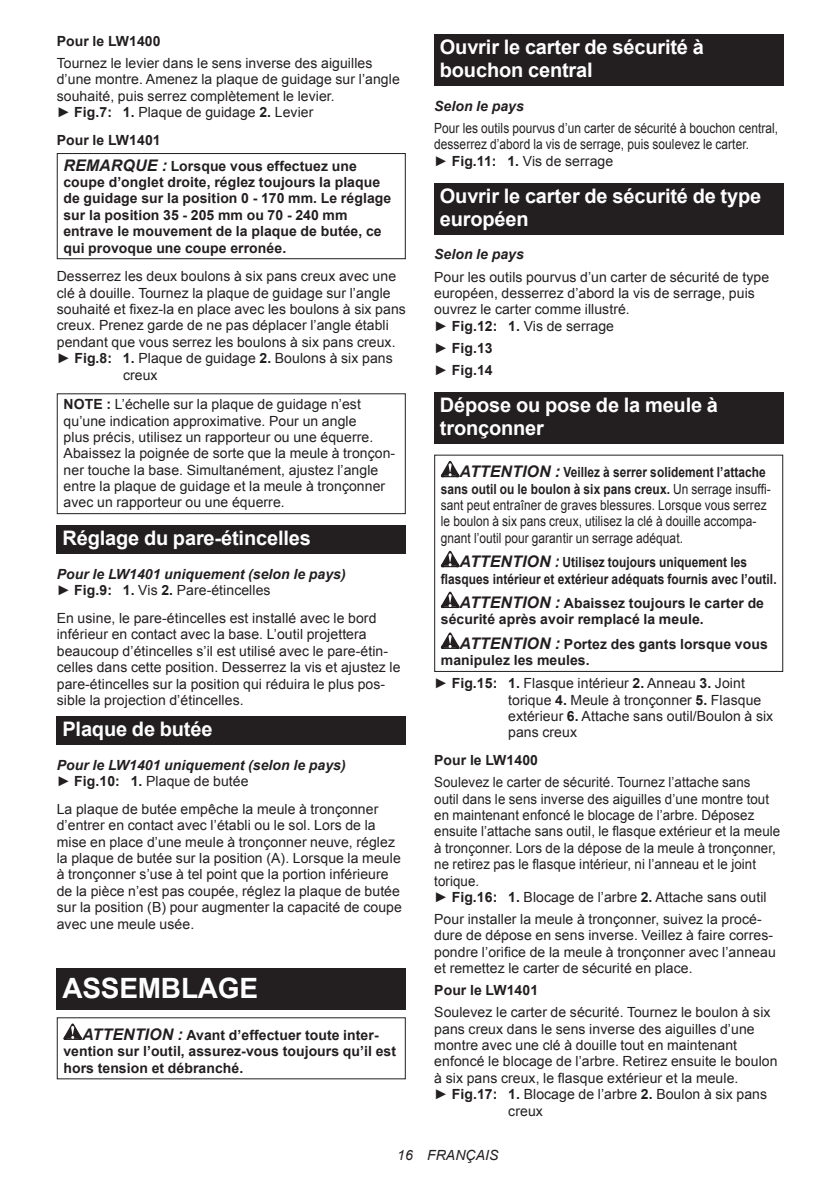
<style>
.page{position:relative;width:840px;height:1191px;background:#fff}
.page>*{position:absolute;margin:0;border:0;box-sizing:border-box;transform-origin:0 0}
.t1{font:700 28px "Arial";letter-spacing:-.01em;color:#fff}
.t2{font:700 20px/23.4px "Arial";letter-spacing:-.01em;color:#fff}
.t3{font:14px/16.4px "Arial";letter-spacing:.005em;color:#231f20}
.t4{font:700 14px/16.4px "Arial";letter-spacing:.005em;color:#231f20}
.t5{font:14px/16.4px "Arial";letter-spacing:.005em;color:#231f20;scale:.85 1}
.t6{font:14px/16.4px "Arial";letter-spacing:.005em;color:#231f20;scale:.95 1}
.t7{font:italic 700 14px/16.4px "Arial";letter-spacing:.005em;color:#231f20}
.t8{font:700 14px/16.4px "Arial";letter-spacing:.005em;color:#231f20;scale:.85 1}
.t9{font:italic 14px "Arial";letter-spacing:.005em;color:#231f20}
.s1{font-weight:700}
.s2{font-style:italic;font-size:16px}
.s3{font-weight:400;font-style:normal}
.s4{font-style:normal}
.s5{font-weight:400}
.s6{font-weight:700;font-style:italic;font-size:16px}
</style>
<div class="page">
<div style="left:57px;top:153px;width:348px;height:106px;border:1px solid #231f20"></div>
<div style="left:57px;top:393px;width:348px;height:121px;border:1px solid #231f20"></div>
<div style="left:57px;top:525px;width:348px;height:29px;background:#231f20"></div>
<div style="left:57px;top:716px;width:348px;height:29px;background:#231f20"></div>
<div style="left:57px;top:968px;width:348px;height:41px;background:#231f20"></div>
<svg style="left:63px;top:1023px;width:19px;height:17px"></svg>
<div style="left:434px;top:34px;width:348px;height:52px;background:#231f20"></div>
<div style="left:434px;top:183px;width:348px;height:52px;background:#231f20"></div>
<div style="left:434px;top:392px;width:348px;height:52px;background:#231f20"></div>
<svg style="left:440px;top:461px;width:19px;height:16px"></svg>
<svg style="left:440px;top:551px;width:19px;height:16px"></svg>
<svg style="left:440px;top:591px;width:19px;height:17px"></svg>
<svg style="left:440px;top:632px;width:19px;height:17px"></svg>
<div style="left:434px;top:454px;width:348px;height:218px;border:1px solid #231f20"></div>
<p class="t4" style="left:57px;top:34px;width:105px">Pour le LW1400</p>
<p class="t3" style="left:57px;top:55px;width:344px">Tournez le levier dans le sens inverse des aiguilles d’une montre. Amenez la plaque de guidage sur l’angle souhaité, puis serrez complètement le levier.<br>► <span class="s1">Fig.7: 1.</span> Plaque de guidage <span class="s1">2.</span> Levier</p>
<p class="t4" style="left:63px;top:128px;width:295px;line-height:25.6px;text-indent:-7px">Pour le LW1401<br><span class="s2">REMARQUE :</span> Lorsque vous effectuez une</p>
<p class="t4" style="left:63px;top:175px;width:329px">coupe d’onglet droite, réglez toujours la plaque de guidage sur la position 0 - 170 mm. Le réglage sur la position 35 - 205 mm ou 70 - 240 mm entrave le mouvement de la plaque de butée, ce qui provoque une coupe erronée.</p>
<p class="t3" style="left:57px;top:268px;width:341px">Desserrez les deux boulons à six pans creux avec une</p>
<p class="t3" style="left:57px;top:285px;width:335px">clé à douille. Tournez la plaque de guidage sur l’angle</p>
<p class="t3" style="left:57px;top:301px;width:350px">souhaité et fixez-la en place avec les boulons à six pans</p>
<p class="t3" style="left:57px;top:317px;width:333px">creux. Prenez garde de ne pas déplacer l’angle établi</p>
<p class="t3" style="left:57px;top:334px;width:340px">pendant que vous serrez les boulons à six pans creux.</p>
<p class="t3" style="left:57px;top:350px;width:337px">► <span class="s1">Fig.8: 1.</span> Plaque de guidage <span class="s1">2.</span> Boulons à six pans</p>
<p class="t3" style="left:123px;top:368px;width:36px">creux</p>
<p class="t3" style="left:63px;top:396px;width:333px"><span class="s1">NOTE :</span> L’échelle sur la plaque de guidage n’est qu’une indication approximative. Pour un angle<br>plus précis, utilisez un rapporteur ou une équerre.<br>Abaissez la poignée de sorte que la meule à tronçon&shy;ner touche la base. Simultanément, ajustez l’angle entre la plaque de guidage et la meule à tronçonner avec un rapporteur ou une équerre.</p>
<h2 class="t2" style="left:62px;top:528px;width:250px">Réglage du pare-étincelles</h2>
<p class="t7" style="left:57px;top:566px;width:290px">Pour le LW1401 uniquement (selon le pays) <span class="s3">►</span> <span class="s4">Fig.9: 1.</span> <span class="s3">Vis</span> <span class="s4">2.</span> <span class="s3">Pare-étincelles</span></p>
<p class="t3" style="left:57px;top:610px;width:345px">En usine, le pare-étincelles est installé avec le bord inférieur en contact avec la base. L’outil projettera beaucoup d’étincelles s’il est utilisé avec le pare-étin&shy;celles dans cette position. Desserrez la vis et ajustez le pare-étincelles sur la position qui réduira le plus pos&shy;sible la projection d’étincelles.</p>
<h2 class="t2" style="left:62px;top:719px;width:151px">Plaque de butée</h2>
<p class="t7" style="left:57px;top:757px;width:290px">Pour le LW1401 uniquement (selon le pays) <span class="s3">►</span> <span class="s4">Fig.10: 1.</span> <span class="s3">Plaque de butée</span></p>
<p class="t3" style="left:57px;top:801px;width:346px">La plaque de butée empêche la meule à tronçonner d’entrer en contact avec l’établi ou le sol. Lors de la mise en place d’une meule à tronçonner neuve, réglez la plaque de butée sur la position (A). Lorsque la meule à tronçonner s’use à tel point que la portion inférieure de la pièce n’est pas coupée, réglez la plaque de butée sur la position (B) pour augmenter la capacité de coupe avec une meule usée.</p>
<h1 class="t1" style="left:62px;top:977px;width:197px">ASSEMBLAGE</h1>
<p class="t4" style="left:63px;top:1028px;width:334px;text-indent:19px"><span class="s2">ATTENTION :</span> Avant d’effectuer toute inter&shy;vention sur l’outil, assurez-vous toujours qu’il est hors tension et débranché.</p>
<h2 class="t2" style="left:439px;top:37px;width:265px">Ouvrir le carter de sécurité à bouchon central</h2>
<p class="t7" style="left:434px;top:99px;width:91px">Selon le pays</p>
<p class="t5" style="left:434px;top:120px;width:406px">Pour les outils pourvus d’un carter de sécurité à bouchon central, desserrez d’abord la vis de serrage, puis soulevez le carter.<br>► <span class="s1">Fig.11: 1.</span> Vis de serrage</p>
<h2 class="t2" style="left:439px;top:186px;width:323px">Ouvrir le carter de sécurité de type européen</h2>
<p class="t7" style="left:434px;top:248px;width:91px">Selon le pays</p>
<p class="t3" style="left:434px;top:268px;width:336px">Pour les outils pourvus d’un carter de sécurité de type européen, desserrez d’abord la vis de serrage, puis ouvrez le carter comme illustré.<br>► <span class="s1">Fig.12: 1.</span> Vis de serrage</p>
<p class="t4" style="left:434px;top:338px;width:60px;line-height:22px"><span class="s5">►</span> Fig.13 <span class="s5">►</span> Fig.14</p>
<h2 class="t2" style="left:439px;top:395px;width:279px">Dépose ou pose de la meule à tronçonner</h2>
<p class="t5" style="left:440px;top:464px;width:389px;text-indent:19px"><span class="s6">ATTENTION :</span> <span class="s1">Veillez à serrer solidement l’attache sans outil ou le boulon à six pans creux.</span> Un serrage insuffi&shy;sant peut entraîner de graves blessures. Lorsque vous serrez le boulon à six pans creux, utilisez la clé à douille accompa&shy;gnant l’outil pour garantir un serrage adéquat.</p>
<p class="t8" style="left:440px;top:555px;width:396px;text-indent:19px"><span class="s2">ATTENTION :</span> Utilisez toujours uniquement les flasques intérieur et extérieur adéquats fournis avec l’outil.</p>
<p class="t4" style="left:440px;top:596px;width:324px;text-indent:19px"><span class="s2">ATTENTION :</span> Abaissez toujours le carter de sécurité après avoir remplacé la meule.</p>
<p class="t4" style="left:440px;top:637px;width:328px;text-indent:19px"><span class="s2">ATTENTION :</span> Portez des gants lorsque vous manipulez les meules.</p>
<p class="t3" style="left:508px;top:675px;width:266px;text-indent:-74px">► <span class="s1">Fig.15: 1.</span> Flasque intérieur <span class="s1">2.</span> Anneau <span class="s1">3.</span> Joint torique <span class="s1">4.</span> Meule à tronçonner <span class="s1">5.</span> Flasque extérieur <span class="s1">6.</span> Attache sans outil/Boulon à six pans creux</p>
<p class="t4" style="left:434px;top:753px;width:105px">Pour le LW1400</p>
<p class="t6" style="left:434px;top:774px;width:365px">Soulevez le carter de sécurité. Tournez l’attache sans<br>outil dans le sens inverse des aiguilles d’une montre tout en maintenant enfoncé le blocage de l’arbre. Déposez ensuite l’attache sans outil, le flasque extérieur et la meule à tronçonner. Lors de la dépose de la meule à tronçonner, ne retirez pas le flasque intérieur, ni l’anneau et le joint torique.<br>► <span class="s1">Fig.16: 1.</span> Blocage de l’arbre <span class="s1">2.</span> Attache sans outil</p>
<p class="t3" style="left:434px;top:911px;width:343px">Pour installer la meule à tronçonner, suivez la procé&shy;dure de dépose en sens inverse. Veillez à faire corres&shy;pondre l’orifice de la meule à tronçonner avec l’anneau et remettez le carter de sécurité en place.</p>
<p class="t4" style="left:434px;top:983px;width:105px">Pour le LW1401</p>
<p class="t3" style="left:434px;top:1004px;width:337px">Soulevez le carter de sécurité. Tournez le boulon à six</p>
<p class="t3" style="left:434px;top:1021px;width:322px">pans creux dans le sens inverse des aiguilles d’une</p>
<p class="t3" style="left:434px;top:1037px;width:304px">montre avec une clé à douille tout en maintenant</p>
<p class="t3" style="left:434px;top:1053px;width:344px">enfoncé le blocage de l’arbre. Retirez ensuite le boulon</p>
<p class="t3" style="left:434px;top:1069px;width:305px">à six pans creux, le flasque extérieur et la meule.</p>
<p class="t3" style="left:434px;top:1086px;width:334px">► <span class="s1">Fig.17: 1.</span> Blocage de l’arbre <span class="s1">2.</span> Boulon à six pans</p>
<p class="t3" style="left:508px;top:1103px;width:36px">creux</p>
<p class="t9" style="left:397px;top:1150px;width:103px">16 FRANÇAIS</p>
</div>
